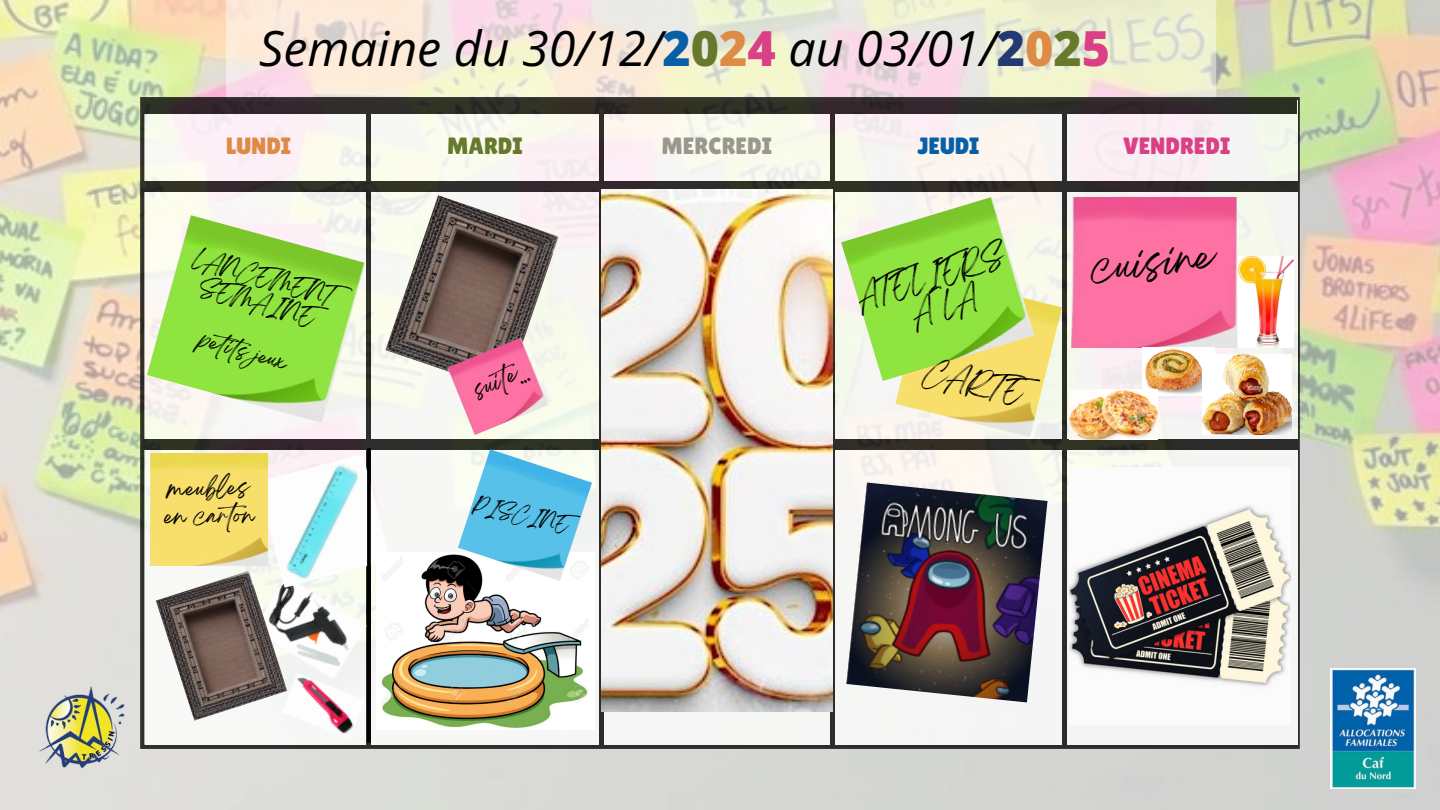
<style>
.page{position:relative;width:1440px;height:810px;background:#fff}
.page>*{position:absolute;margin:0;border:0;box-sizing:border-box;transform-origin:0 0}
.t1{font:italic 48.4px "Open Sans";color:#000}
.t2{font:35.9px "Breathing";color:#000}
.t3{font:23.6px/32.3px "Breathing";color:#000;text-align:center}
.t4{font:23.6px "Lilita One";color:#9a978e}
.t5{font:23.6px "Lilita One";color:#da4085}
.t6{font:23.6px "Lilita One";color:#de8b46}
.t7{font:23.6px "Lilita One";color:#66792d}
.t8{font:23.6px "Lilita One";color:#065fa7}
.t9{font:20.4px/27.8px "Breathing";color:#000}
.t10{font:18.7px/25.6px "Breathing";color:#000;text-align:center}
.t11{font:16.1px "Breathing";color:#000}
.s1{font-weight:800;font-style:normal;color:#065fa7}
.s2{font-weight:800;font-style:normal;color:#66792d}
.s3{font-weight:800;font-style:normal;color:#de8b46}
.s4{font-weight:800;font-style:normal;color:#da4085}
.s5{font-weight:800;font-style:normal;color:#243974}
</style>
<div class="page">
<img style="left:0;top:0;width:1440px;height:810px">
<svg style="left:226px;top:0;width:990px;height:97px;background:#f1e8d8"></svg>
<div style="left:145px;top:101px;width:1153px;height:643px;background:#f8f6f4"></div>
<div style="left:144px;top:100px;width:1152px;height:13px;background:#312c2a"></div>
<div style="left:144px;top:182px;width:1154px;height:9px;background:#302c29"></div>
<hr style="left:367px;top:110px;width:4px;height:634px;background:#2e2e27">
<hr style="left:599px;top:110px;width:4px;height:634px;background:#2e2c2b">
<hr style="left:831px;top:110px;width:3px;height:634px;background:#000">
<hr style="left:1063px;top:110px;width:3px;height:634px;background:#000">
<div style="left:144px;top:440px;width:1155px;height:9px;background:#2f2e28"></div>
<img style="left:29px;top:677px;width:105px;height:105px">
<img style="left:1330px;top:669px;width:85px;height:120px">
<img style="left:601px;top:190px;width:231px;height:522px">
<img style="left:895px;top:279px;width:167px;height:158px">
<img style="left:841px;top:197px;width:193px;height:184px">
<img style="left:147px;top:215px;width:219px;height:208px">
<img style="left:287px;top:588px;width:80px;height:91px">
<img style="left:287px;top:673px;width:78px;height:61px">
<img style="left:156px;top:571px;width:131px;height:150px">
<img style="left:257px;top:454px;width:120px;height:134px">
<img style="left:151px;top:453px;width:117px;height:113px">
<img style="left:385px;top:195px;width:174px;height:189px">
<img style="left:447px;top:338px;width:101px;height:97px">
<img style="left:1072px;top:197px;width:164px;height:150px">
<img style="left:846px;top:483px;width:202px;height:219px">
<img style="left:1069px;top:506px;width:222px;height:180px">
<svg style="left:367px;top:448px;width:4px;height:295px"></svg>
<img style="left:1142px;top:348px;width:72px;height:48px">
<img style="left:1203px;top:355px;width:88px;height:80px">
<img style="left:1069px;top:390px;width:88px;height:49px">
<img style="left:1238px;top:256px;width:56px;height:92px">
<img style="left:377px;top:552px;width:217px;height:177px">
<img style="left:458px;top:449px;width:134px;height:132px">
<h3 class="t1" style="left:259px;top:15px;width:852px">Semaine du 30/12/<span class="s1">2</span><span class="s2">0</span><span class="s3">2</span><span class="s4">4</span> au 03/01/<span class="s5">2</span><span class="s3">0</span><span class="s2">2</span><span class="s4">5</span></h3>
<p class="t6" style="left:226px;top:132px;width:66px">LUNDI</p>
<p class="t7" style="left:447px;top:132px;width:77px">MARDI</p>
<h1 class="t4" style="left:662px;top:132px;width:112px">MERCREDI</h1>
<h3 class="t8" style="left:918px;top:132px;width:63px">JEUDI</h3>
<h3 class="t5" style="left:1123px;top:132px;width:109px">VENDREDI</h3>
<p class="t10" style="left:196px;top:250px;width:147px;rotate:16deg">LANCEMENT<br>SEMAINE</p>
<h4 class="t10" style="left:203px;top:331px;width:91px;rotate:16deg">petits jeux</h4>
<h5 class="t9" style="left:164px;top:480px;width:91px;rotate:-1deg">meubles en carton</h5>
<p class="t9" style="left:472px;top:383px;width:58px;rotate:-23deg">suite...</p>
<h5 class="t11" style="left:475px;top:499px;width:98px;rotate:12deg">PISCINE</h5>
<h3 class="t3" style="left:855px;top:289px;width:154px;rotate:-17deg">ATELIERS<br>A LA</h3>
<h3 class="t3" style="left:927px;top:362px;width:102px;rotate:12deg">CARTE</h3>
<p class="t2" style="left:1091px;top:257px;width:125px;rotate:-6deg">cuisine</p>
</div>
